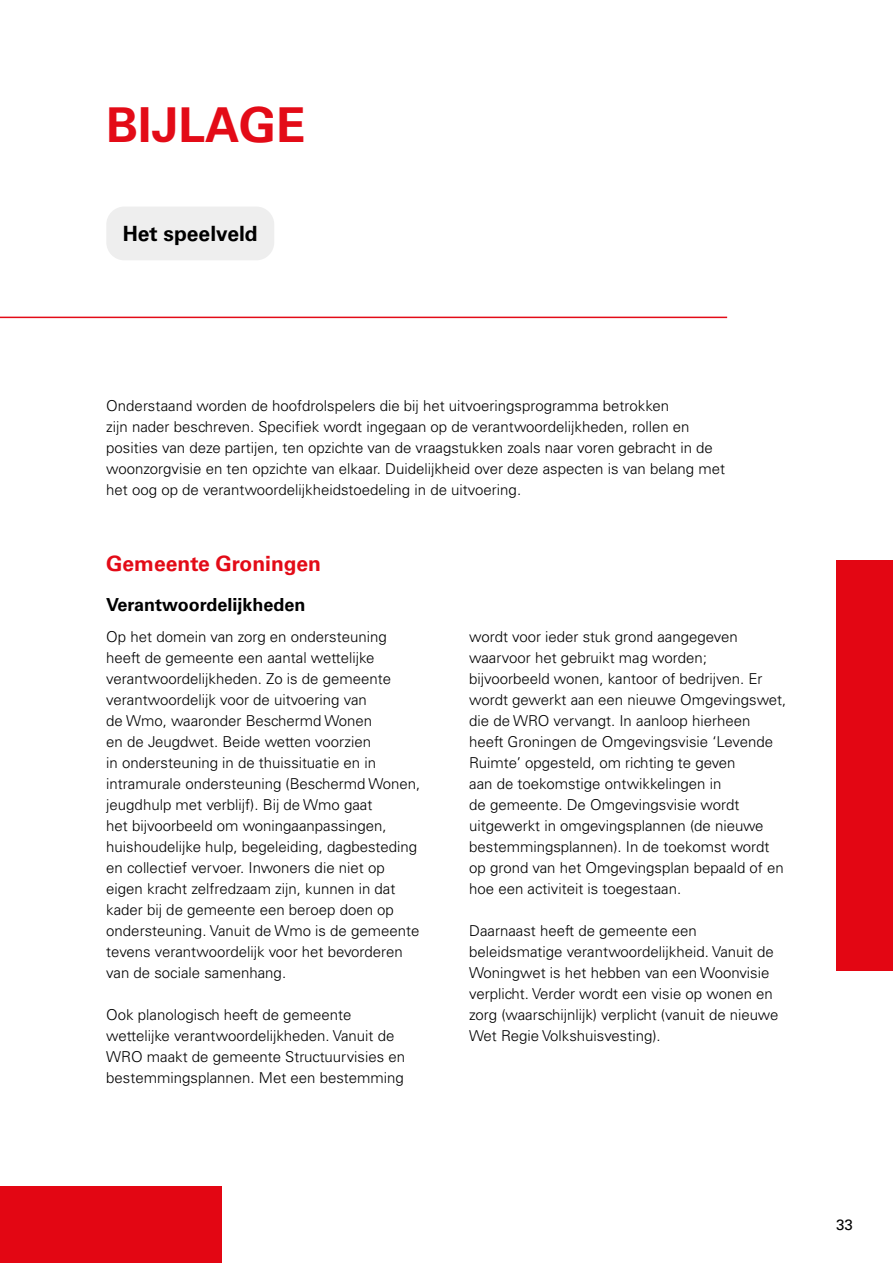
<style>
.page{position:relative;width:893px;height:1263px;background:#fff}
.page>*{position:absolute;margin:0;border:0;box-sizing:border-box;transform-origin:0 0}
.t1{font:700 48px "Univers";color:#e30b17}
.t2{font:700 21px "Univers";color:#e30b17}
.t3{font:700 21px "Univers";color:#000}
.t4{font:700 18px "Univers";color:#000}
.t5{font:300 15px/21px "Univers";color:#000}
.t6{font:15px "Univers";color:#000}
</style>
<div class="page">
<div style="left:106px;top:207px;width:168px;height:53px;background:#eee;border-radius:18px"></div>
<hr style="left:0;top:317px;width:727px;height:1px;background:#e30b17">
<div style="left:0;top:1186px;width:222px;height:77px;background:#e30613"></div>
<div style="left:836px;top:560px;width:57px;height:411px;background:#e30613"></div>
<h1 class="t1" style="left:106px;top:97px;width:201px">BIJLAGE</h1>
<h2 class="t3" style="left:123px;top:222px;width:136px">Het speelveld</h2>
<p class="t5" style="left:106px;top:395px;width:620px">Onderstaand worden de hoofdrolspelers die bij het uitvoeringsprogramma betrokken<br>zijn nader beschreven. Specifiek wordt ingegaan op de verantwoordelijkheden, rollen en posities van deze partijen, ten opzichte van de vraagstukken zoals naar voren gebracht in de woonzorgvisie en ten opzichte van elkaar. Duidelijkheid over deze aspecten is van belang met het oog op de verantwoordelijkheidstoedeling in de uitvoering.</p>
<h2 class="t2" style="left:106px;top:551px;width:216px">Gemeente Groningen</h2>
<p class="t4" style="left:106px;top:594px;width:201px">Verantwoordelijkheden</p>
<p class="t5" style="left:106px;top:626px;width:316px">Op het domein van zorg en ondersteuning heeft de gemeente een aantal wettelijke verantwoordelijkheden. Zo is de gemeente verantwoordelijk voor de uitvoering van<br>de Wmo, waaronder Beschermd Wonen<br>en de Jeugdwet. Beide wetten voorzien<br>in ondersteuning in de thuissituatie en in intramurale ondersteuning (Beschermd Wonen, jeugdhulp met verblijf). Bij de Wmo gaat<br>het bijvoorbeeld om woningaanpassingen, huishoudelijke hulp, begeleiding, dagbesteding en collectief vervoer. Inwoners die niet op eigen kracht zelfredzaam zijn, kunnen in dat kader bij de gemeente een beroep doen op ondersteuning. Vanuit de Wmo is de gemeente tevens verantwoordelijk voor het bevorderen van de sociale samenhang.</p>
<p class="t5" style="left:106px;top:1004px;width:300px">Ook planologisch heeft de gemeente wettelijke verantwoordelijkheden. Vanuit de WRO maakt de gemeente Structuurvisies en bestemmingsplannen. Met een bestemming</p>
<p class="t5" style="left:469px;top:626px;width:319px">wordt voor ieder stuk grond aangegeven waarvoor het gebruikt mag worden; bijvoorbeeld wonen, kantoor of bedrijven. Er wordt gewerkt aan een nieuwe Omgevingswet, die de WRO vervangt. In aanloop hierheen heeft Groningen de Omgevingsvisie ‘Levende Ruimte’ opgesteld, om richting te geven<br>aan de toekomstige ontwikkelingen in<br>de gemeente. De Omgevingsvisie wordt uitgewerkt in omgevingsplannen (de nieuwe bestemmingsplannen). In de toekomst wordt op grond van het Omgevingsplan bepaald of en hoe een activiteit is toegestaan.</p>
<p class="t5" style="left:469px;top:920px;width:311px">Daarnaast heeft de gemeente een beleidsmatige verantwoordelijkheid. Vanuit de Woningwet is het hebben van een Woonvisie verplicht. Verder wordt een visie op wonen en zorg (waarschijnlijk) verplicht (vanuit de nieuwe Wet Regie Volkshuisvesting).</p>
<p class="t6" style="left:836px;top:1216px;width:18px">33</p>
</div>
